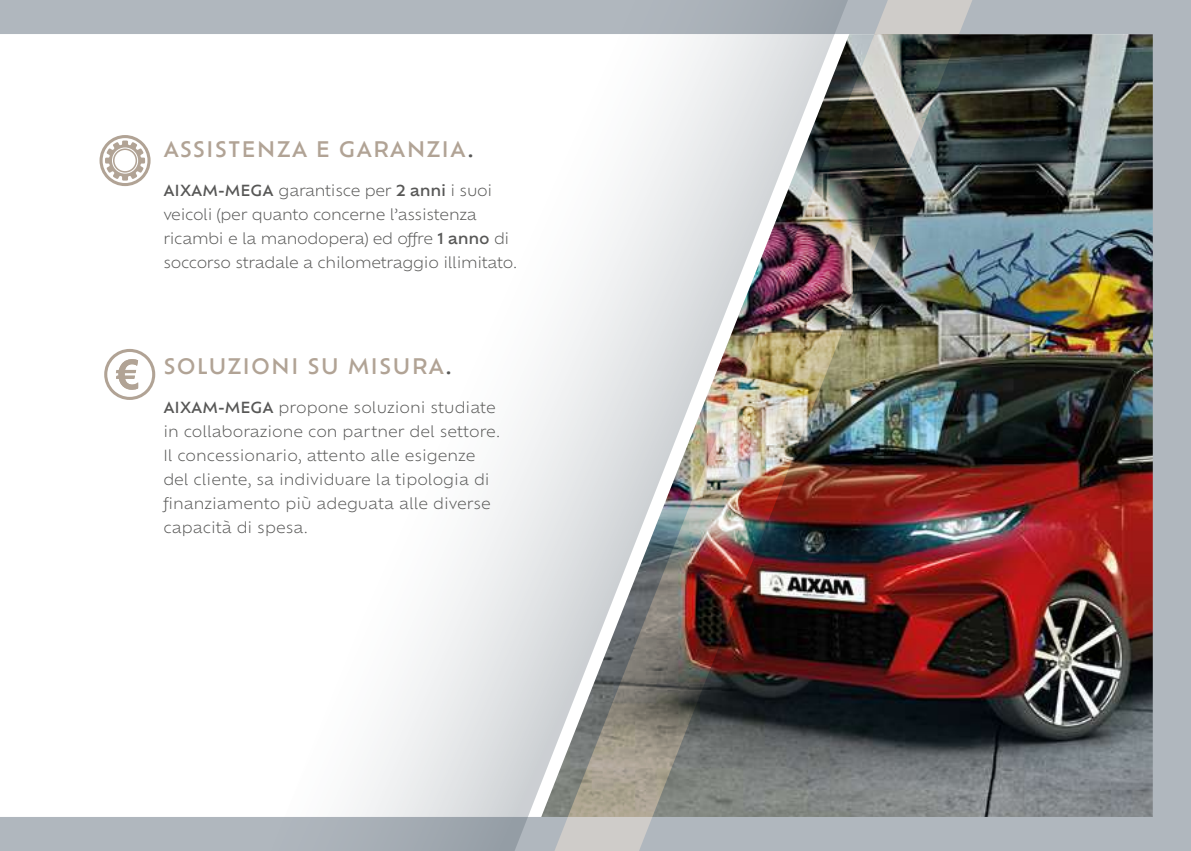
<style>
.page{position:relative;width:1191px;height:851px;background:#fff}
.page>*{position:absolute;margin:0;border:0;box-sizing:border-box;transform-origin:0 0}
.t1{font:500 21px "Ofelia Text";letter-spacing:.05em;color:#b1a395}
.t2{font:300 15px/24px "Ofelia Text";color:#575756}
.t3{font:300 15px/24px "Ofelia Text";letter-spacing:-.02em;color:#575756}
.s1{color:#575756}
.s2{font-weight:500}
</style>
<div class="page">
<img style="left:0;top:0;width:1191px;height:850px">
<svg style="left:225px;top:0;width:302px;height:850px"></svg>
<img style="left:527px;top:0;width:461px;height:850px">
<svg style="left:104px;top:349px;width:51px;height:51px"></svg>
<svg style="left:99px;top:135px;width:52px;height:51px"></svg>
<h1 class="t1" style="left:163px;top:133px;width:312px">ASSISTENZA E GARANZIA<span class="s1">.</span></h1>
<p class="t3" style="left:163px;top:177px;width:356px"><span class="s2">AIXAM-MEGA</span> garantisce per <span class="s2">2 anni</span> i suoi veicoli (per quanto concerne l’assistenza ricambi e la manodopera) ed offre <span class="s2">1 anno</span> di soccorso stradale a chilometraggio illimitato.</p>
<h1 class="t1" style="left:163px;top:350px;width:290px">SOLUZIONI SU MISURA<span class="s1">.</span></h1>
<p class="t2" style="left:163px;top:394px;width:339px"><span class="s2">AIXAM-MEGA</span> propone soluzioni studiate in collaborazione con partner del settore.<br>Il concessionario, attento alle esigenze del cliente, sa individuare la tipologia di finanziamento più adeguata alle diverse capacità di spesa.</p>
</div>
